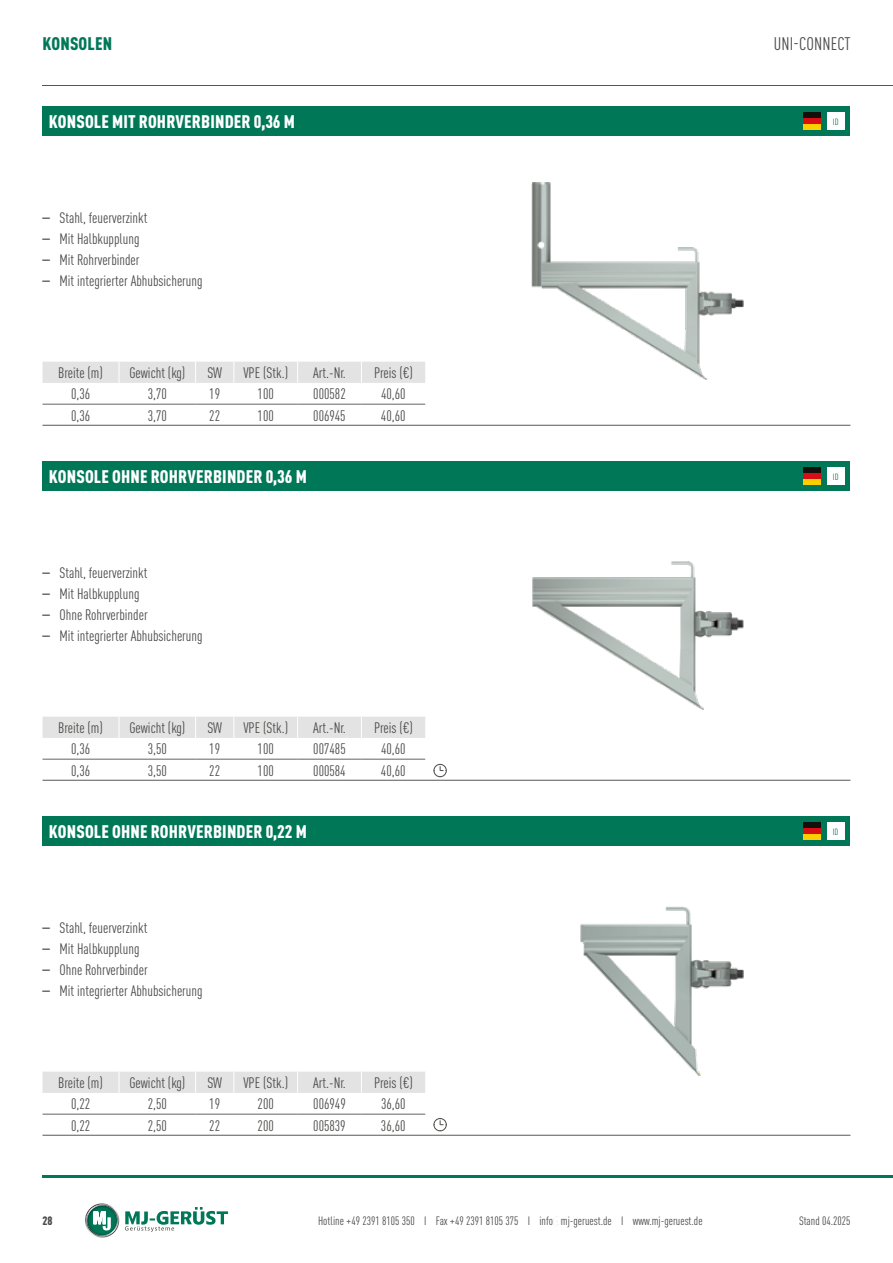
<style>
.page{position:relative;width:893px;height:1263px;background:#fff}
.page>*{position:absolute;margin:0;border:0;box-sizing:border-box;transform-origin:0 0}
.t1{font:900 condensed 18px "DIN Pro";letter-spacing:.01em;color:#fff}
.t2{font:condensed 18px "DIN Pro";letter-spacing:.01em;color:#4a4a49}
.t3{font:900 condensed 18px "DIN Pro";letter-spacing:.01em;color:#007858}
.t4{font:condensed 15px "DIN Pro";color:#4a4a49}
.t5{font:condensed 12px "DIN Pro";color:#4a4a49}
.t6{font:900 condensed 12px "DIN Pro";color:#4a4a49}
.t7{font:condensed 9px "DIN Pro";color:#007858}
.s1{font-family:"Helvetica"}
.s2{font-family:"Univers";font-weight:500}
</style>
<div class="page">
<hr style="left:43px;top:85px;width:850px;height:1px;background:#575756">
<hr style="left:43px;top:1176px;width:850px;height:2px;background:#007858">
<svg style="left:85px;top:1203px;width:34px;height:34px"></svg>
<svg style="left:125px;top:1207px;width:103px;height:25px"></svg>
<div style="left:43px;top:106px;width:807px;height:30px;background:#007858"></div>
<hr style="left:43px;top:425px;width:807px;height:1px;background:#575756">
<hr style="left:43px;top:404px;width:76px;height:1px;background:#646363">
<hr style="left:119px;top:404px;width:77px;height:1px;background:#646363">
<hr style="left:196px;top:404px;width:38px;height:1px;background:#646363">
<hr style="left:298px;top:404px;width:63px;height:1px;background:#646363">
<hr style="left:361px;top:404px;width:64px;height:1px;background:#646363">
<hr style="left:234px;top:404px;width:64px;height:1px;background:#646363">
<div style="left:43px;top:362px;width:382px;height:21px;background:#e3e3e3"></div>
<img style="left:532px;top:182px;width:212px;height:198px">
<svg style="left:434px;top:764px;width:13px;height:13px"></svg>
<div style="left:43px;top:816px;width:807px;height:30px;background:#007858"></div>
<hr style="left:43px;top:1135px;width:807px;height:1px;background:#575756">
<hr style="left:43px;top:1114px;width:76px;height:1px;background:#646363">
<hr style="left:119px;top:1114px;width:77px;height:1px;background:#646363">
<hr style="left:196px;top:1114px;width:38px;height:1px;background:#646363">
<hr style="left:298px;top:1114px;width:63px;height:1px;background:#646363">
<hr style="left:361px;top:1114px;width:64px;height:1px;background:#646363">
<hr style="left:234px;top:1114px;width:64px;height:1px;background:#646363">
<svg style="left:43px;top:1071px;width:382px;height:22px;background:#e4e4e4"></svg>
<img style="left:580px;top:906px;width:164px;height:170px">
<svg style="left:434px;top:1118px;width:13px;height:13px"></svg>
<div style="left:827px;top:823px;width:17px;height:17px;background:#fff"></div>
<div style="left:804px;top:823px;width:17px;height:17px;background:#12100d"></div>
<div style="left:804px;top:828px;width:17px;height:12px;background:#d70f15"></div>
<div style="left:804px;top:834px;width:17px;height:6px;background:#fecf00"></div>
<div style="left:43px;top:461px;width:807px;height:30px;background:#007858"></div>
<hr style="left:43px;top:780px;width:807px;height:1px;background:#575756">
<div style="left:43px;top:717px;width:382px;height:21px;background:#e3e3e3"></div>
<hr style="left:43px;top:759px;width:76px;height:1px;background:#646363">
<hr style="left:119px;top:759px;width:77px;height:1px;background:#646363">
<hr style="left:196px;top:759px;width:38px;height:1px;background:#646363">
<hr style="left:298px;top:759px;width:63px;height:1px;background:#646363">
<hr style="left:361px;top:759px;width:64px;height:1px;background:#646363">
<hr style="left:234px;top:759px;width:64px;height:1px;background:#646363">
<img style="left:532px;top:561px;width:212px;height:149px">
<div style="left:827px;top:468px;width:17px;height:17px;background:#fff"></div>
<div style="left:804px;top:468px;width:17px;height:17px;background:#12100d"></div>
<div style="left:804px;top:473px;width:17px;height:12px;background:#d70f15"></div>
<div style="left:804px;top:479px;width:17px;height:6px;background:#fecf00"></div>
<div style="left:827px;top:113px;width:17px;height:17px;background:#fff"></div>
<div style="left:804px;top:113px;width:17px;height:17px;background:#12100d"></div>
<div style="left:804px;top:118px;width:17px;height:12px;background:#d70f15"></div>
<div style="left:804px;top:124px;width:17px;height:6px;background:#fecf00"></div>
<p class="t3" style="left:43px;top:30px;width:71px">KONSOLEN</p>
<p class="t2" style="left:774px;top:31px;width:78px">UNI-CONNECT</p>
<p class="t1" style="left:49px;top:108px;width:247px">KONSOLE MIT ROHRVERBINDER 0,36 M</p>
<p class="t4" style="left:43px;top:207px;width:106px"><span class="s1">–</span> Stahl, feuerverzinkt</p>
<p class="t4" style="left:43px;top:228px;width:98px"><span class="s1">–</span> Mit Halbkupplung</p>
<p class="t4" style="left:43px;top:249px;width:99px"><span class="s1">–</span> Mit Rohrverbinder</p>
<p class="t4" style="left:43px;top:270px;width:162px"><span class="s1">–</span> Mit integrierter Abhubsicherung</p>
<p class="t4" style="left:58px;top:362px;width:46px">Breite (m)</p>
<p class="t4" style="left:129px;top:362px;width:57px">Gewicht (kg)</p>
<p class="t4" style="left:207px;top:362px;width:16px">SW</p>
<p class="t4" style="left:243px;top:362px;width:46px">VPE (Stk.)</p>
<p class="t4" style="left:313px;top:362px;width:34px">Art.-Nr.</p>
<p class="t4" style="left:374px;top:362px;width:40px">Preis (€)</p>
<p class="t4" style="left:71px;top:383px;width:21px">0,36</p>
<p class="t4" style="left:148px;top:383px;width:21px">3,70</p>
<p class="t4" style="left:209px;top:383px;width:12px">19</p>
<p class="t4" style="left:258px;top:383px;width:18px">100</p>
<p class="t4" style="left:313px;top:383px;width:34px">000582</p>
<p class="t4" style="left:381px;top:383px;width:26px">40,60</p>
<p class="t4" style="left:71px;top:405px;width:21px">0,36</p>
<p class="t4" style="left:148px;top:405px;width:21px">3,70</p>
<p class="t4" style="left:209px;top:405px;width:12px">22</p>
<p class="t4" style="left:258px;top:405px;width:18px">100</p>
<p class="t4" style="left:313px;top:405px;width:34px">006945</p>
<p class="t4" style="left:381px;top:405px;width:26px">40,60</p>
<p class="t1" style="left:49px;top:463px;width:259px">KONSOLE OHNE ROHRVERBINDER 0,36 M</p>
<p class="t4" style="left:43px;top:562px;width:106px"><span class="s1">–</span> Stahl, feuerverzinkt</p>
<p class="t4" style="left:43px;top:583px;width:98px"><span class="s1">–</span> Mit Halbkupplung</p>
<p class="t4" style="left:43px;top:604px;width:107px"><span class="s1">–</span> Ohne Rohrverbinder</p>
<p class="t4" style="left:43px;top:625px;width:162px"><span class="s1">–</span> Mit integrierter Abhubsicherung</p>
<p class="t4" style="left:58px;top:717px;width:46px">Breite (m)</p>
<p class="t4" style="left:129px;top:717px;width:57px">Gewicht (kg)</p>
<p class="t4" style="left:207px;top:717px;width:16px">SW</p>
<p class="t4" style="left:243px;top:717px;width:46px">VPE (Stk.)</p>
<p class="t4" style="left:313px;top:717px;width:34px">Art.-Nr.</p>
<p class="t4" style="left:374px;top:717px;width:40px">Preis (€)</p>
<p class="t4" style="left:71px;top:738px;width:21px">0,36</p>
<p class="t4" style="left:148px;top:738px;width:21px">3,50</p>
<p class="t4" style="left:209px;top:738px;width:12px">19</p>
<p class="t4" style="left:258px;top:738px;width:18px">100</p>
<p class="t4" style="left:313px;top:738px;width:34px">007485</p>
<p class="t4" style="left:381px;top:738px;width:26px">40,60</p>
<p class="t4" style="left:71px;top:760px;width:21px">0,36</p>
<p class="t4" style="left:148px;top:760px;width:21px">3,50</p>
<p class="t4" style="left:209px;top:760px;width:12px">22</p>
<p class="t4" style="left:258px;top:760px;width:18px">100</p>
<p class="t4" style="left:313px;top:760px;width:34px">000584</p>
<p class="t4" style="left:381px;top:760px;width:26px">40,60</p>
<p class="t1" style="left:49px;top:818px;width:259px">KONSOLE OHNE ROHRVERBINDER 0,22 M</p>
<p class="t4" style="left:43px;top:917px;width:106px"><span class="s1">–</span> Stahl, feuerverzinkt</p>
<p class="t4" style="left:43px;top:938px;width:98px"><span class="s1">–</span> Mit Halbkupplung</p>
<p class="t4" style="left:43px;top:959px;width:107px"><span class="s1">–</span> Ohne Rohrverbinder</p>
<p class="t4" style="left:43px;top:980px;width:162px"><span class="s1">–</span> Mit integrierter Abhubsicherung</p>
<p class="t4" style="left:58px;top:1072px;width:46px">Breite (m)</p>
<p class="t4" style="left:129px;top:1072px;width:57px">Gewicht (kg)</p>
<p class="t4" style="left:207px;top:1072px;width:16px">SW</p>
<p class="t4" style="left:243px;top:1072px;width:46px">VPE (Stk.)</p>
<p class="t4" style="left:313px;top:1072px;width:34px">Art.-Nr.</p>
<p class="t4" style="left:374px;top:1072px;width:40px">Preis (€)</p>
<p class="t4" style="left:71px;top:1093px;width:21px">0,22</p>
<p class="t4" style="left:148px;top:1093px;width:21px">2,50</p>
<p class="t4" style="left:209px;top:1093px;width:12px">19</p>
<p class="t4" style="left:258px;top:1093px;width:18px">200</p>
<p class="t4" style="left:313px;top:1093px;width:34px">006949</p>
<p class="t4" style="left:381px;top:1093px;width:26px">36,60</p>
<p class="t4" style="left:71px;top:1115px;width:21px">0,22</p>
<p class="t4" style="left:148px;top:1115px;width:21px">2,50</p>
<p class="t4" style="left:209px;top:1115px;width:12px">22</p>
<p class="t4" style="left:258px;top:1115px;width:18px">200</p>
<p class="t4" style="left:313px;top:1115px;width:34px">005839</p>
<p class="t4" style="left:381px;top:1115px;width:26px">36,60</p>
<p class="t7" style="left:833px;top:115px;width:7px">ID</p>
<p class="t7" style="left:833px;top:470px;width:7px">ID</p>
<p class="t7" style="left:833px;top:825px;width:7px">ID</p>
<p class="t6" style="left:43px;top:1212px;width:12px">28</p>
<p class="t5" style="left:318px;top:1212px;width:386px">Hotline +49 2391 8105 350 I Fax +49 2391 8105 375 I info<span class="s2">@</span>mj-geruest.de I www.mj-geruest.de</p>
<p class="t5" style="left:799px;top:1212px;width:53px">Stand 04.2025</p>
</div>
